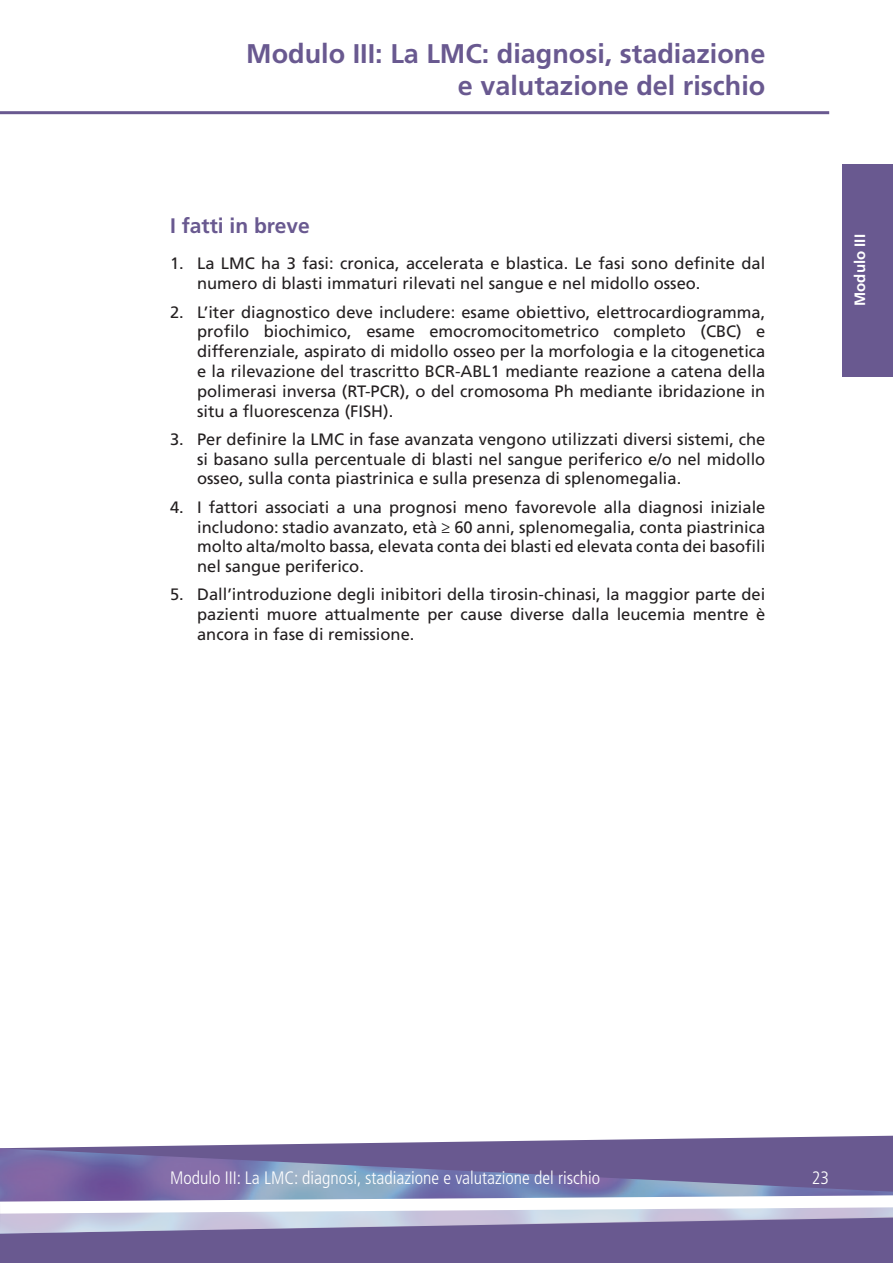
<style>
.page{position:relative;width:893px;height:1263px;background:#fff}
.page>*{position:absolute;margin:0;border:0;box-sizing:border-box;transform-origin:0 0}
.t1{font:700 27px/32.4px "Frutiger LT Std";color:#695990;text-align:right}
.t2{font:700 21px "Frutiger LT Std";color:#695990}
.t3{font:300 condensed 18px "Frutiger LT Std";color:#fff}
.t4{font:16.5px/19.8px "Frutiger LT Std";color:#231f20;text-align:justify}
.t5{font:700 15px "Frutiger LT Std";color:#fff}
</style>
<div class="page">
<hr style="left:0;top:111px;width:829px;height:3px;background:#695990">
<svg style="left:0;top:1135px;width:893px;height:128px;fill:#695990"></svg>
<img style="left:0;top:1148px;width:893px;height:34px">
<div style="left:842px;top:164px;width:51px;height:212px;background:#695990"></div>
<svg style="left:0;top:1182px;width:893px;height:51px"></svg>
<h1 class="t1" style="left:246px;top:37px;width:521px">Modulo III: La LMC: diagnosi, stadiazione e valutazione del rischio</h1>
<p class="t2" style="left:170px;top:213px;width:141px">I fatti in breve</p>
<p class="t4" style="left:197px;top:254px;width:570px;text-indent:-27px">1. La LMC ha 3 fasi: cronica, accelerata e blastica. Le fasi sono definite dal numero di blasti immaturi rilevati nel sangue e nel midollo osseo.</p>
<p class="t4" style="left:197px;top:302px;width:570px;text-indent:-27px">2. L’iter diagnostico deve includere: esame obiettivo, elettrocardiogramma, profilo biochimico, esame emocromocitometrico completo (CBC) e differenziale, aspirato di midollo osseo per la morfologia e la citogenetica e la rilevazione del trascritto BCR-ABL1 mediante reazione a catena della polimerasi inversa (RT-PCR), o del cromosoma Ph mediante ibridazione in situ a fluorescenza (FISH).</p>
<p class="t4" style="left:197px;top:429px;width:570px;text-indent:-27px">3. Per definire la LMC in fase avanzata vengono utilizzati diversi sistemi, che si basano sulla percentuale di blasti nel sangue periferico e/o nel midollo osseo, sulla conta piastrinica e sulla presenza di splenomegalia.</p>
<p class="t4" style="left:197px;top:497px;width:570px;text-indent:-27px">4. I fattori associati a una prognosi meno favorevole alla diagnosi iniziale includono: stadio avanzato, età ≥ 60 anni, splenomegalia, conta piastrinica molto alta/molto bassa, elevata conta dei blasti ed elevata conta dei basofili nel sangue periferico.</p>
<p class="t4" style="left:197px;top:585px;width:570px;text-indent:-27px">5. Dall’introduzione degli inibitori della tirosin-chinasi, la maggior parte dei pazienti muore attualmente per cause diverse dalla leucemia mentre è ancora in fase di remissione.</p>
<p class="t5" style="left:851px;top:306px;width:73px;rotate:-90deg">Modulo III</p>
<p class="t3" style="left:170px;top:1167px;width:431px">Modulo III: La LMC: diagnosi, stadiazione e valutazione del rischio</p>
<p class="t3" style="left:812px;top:1167px;width:19px">23</p>
</div>
